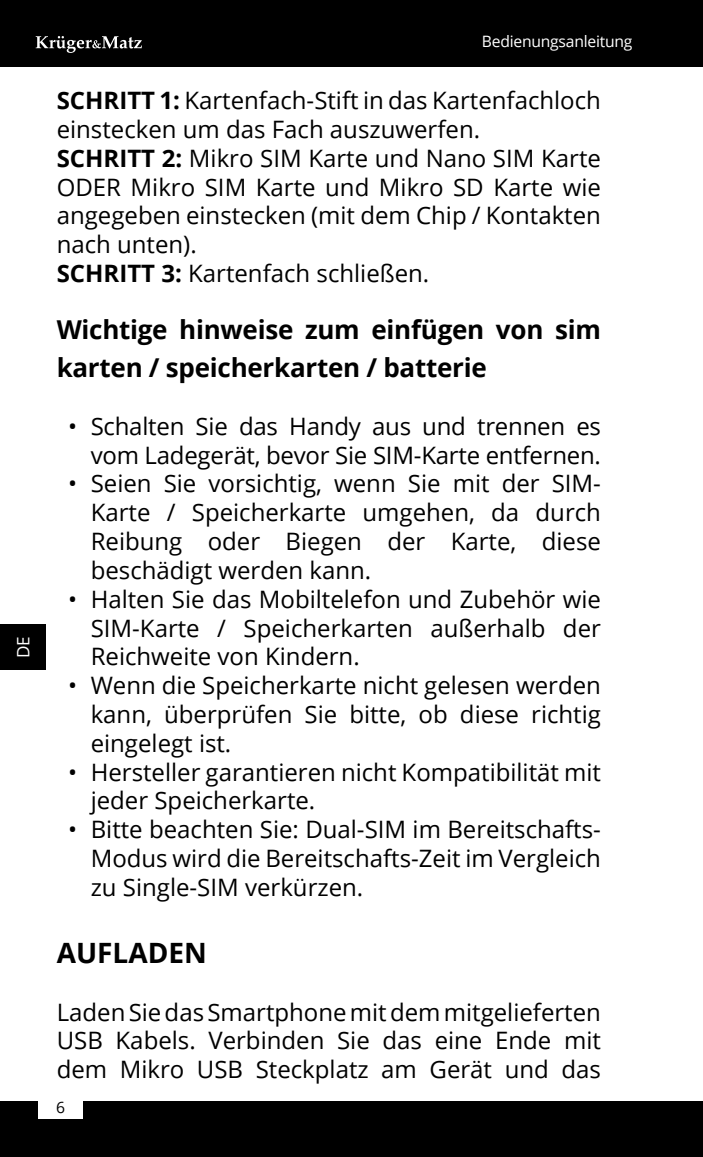
<style>
.page{position:relative;width:703px;height:1157px;background:#fff}
.page>*{position:absolute;margin:0;border:0;box-sizing:border-box;transform-origin:0 0}
.t1{font:700 28px "Open Sans";color:#000}
.t2{font:700 26px/38.4px "Open Sans";letter-spacing:-.01em;color:#000}
.t3{font:24px/28.8px "Open Sans";color:#000;text-align:justify}
.t4{font:700 24px "Open Sans";color:#000}
.t5{font:17.2px "Open Sans";color:#fff}
.t6{font:15.6px "Open Sans";letter-spacing:-.015em;color:#fff}
.t7{font:15.6px "Open Sans";color:#000}
.s1{font-weight:700}
</style>
<div class="page">
<div style="left:0;top:0;width:703px;height:67px;background:#000"></div>
<svg style="left:36px;top:36px;width:106px;height:17px"></svg>
<div style="left:0;top:1101px;width:703px;height:56px;background:#000"></div>
<div style="left:39px;top:1095px;width:44px;height:24px;background:#fff"></div>
<div style="left:0;top:624px;width:46px;height:46px;background:#000"></div>
<p class="t5" style="left:11px;top:658px;width:23px;rotate:-90deg">DE</p>
<p class="t6" style="left:482px;top:30px;width:152px">Bedienungsanleitung</p>
<p class="t3" style="left:57px;top:85px;width:546px;text-indent:103px"><span class="s1">1:</span> Kartenfach-Stift in das Kartenfachloch einstecken um das Fach auszuwerfen.</p>
<p class="t4" style="left:57px;top:141px;width:29px">Schritt</p>
<p class="t3" style="left:162px;top:143px;width:441px"><span class="s1">2:</span> Mikro SIM Karte und Nano SIM Karte</p>
<p class="t3" style="left:57px;top:172px;width:17px">oder</p>
<p class="t4" style="left:57px;top:83px;width:29px">Schritt</p>
<p class="t3" style="left:57px;top:172px;width:546px;text-indent:74px">Mikro SIM Karte und Mikro SD Karte wie angegeben einstecken (mit dem Chip / Kontakten nach unten).</p>
<p class="t4" style="left:57px;top:256px;width:29px">Schritt</p>
<p class="t3" style="left:161px;top:258px;width:269px"><span class="s1">3:</span> Kartenfach schließen.</p>
<p class="t2" style="left:57px;top:309px;width:546px">Wichtige hinweise zum einfügen von sim karten / speicherkarten / batterie</p>
<p class="t3" style="left:68px;top:411px;width:534px;text-align:right">• Schalten Sie das Handy aus und trennen es vom Ladegerät, bevor Sie SIM-Karte entfernen.</p>
<p class="t3" style="left:91px;top:469px;width:512px;text-indent:-23px">• Seien Sie vorsichtig, wenn Sie mit der SIM-Karte / Speicherkarte umgehen, da durch Reibung oder Biegen der Karte, diese beschädigt werden kann.</p>
<p class="t3" style="left:91px;top:584px;width:512px;text-indent:-23px">• Halten Sie das Mobiltelefon und Zubehör wie SIM-Karte / Speicherkarten außerhalb der Reichweite von Kindern.</p>
<p class="t3" style="left:91px;top:670px;width:512px;text-indent:-23px">• Wenn die Speicherkarte nicht gelesen werden kann, überprüfen Sie bitte, ob diese richtig eingelegt ist.</p>
<p class="t3" style="left:91px;top:757px;width:512px;text-indent:-23px">• Hersteller garantieren nicht Kompatibilität mit jeder Speicherkarte.</p>
<p class="t3" style="left:91px;top:814px;width:512px;text-indent:-23px">• Bitte beachten Sie: Dual-SIM im Bereitschafts-Modus wird die Bereitschafts-Zeit im Vergleich zu Single-SIM verkürzen.</p>
<p class="t1" style="left:57px;top:933px;width:152px">AUFLADEN</p>
<p class="t3" style="left:57px;top:997px;width:546px">Laden Sie das Smartphone mit dem mitgelieferten USB Kabels. Verbinden Sie das eine Ende mit dem Mikro USB Steckplatz am Gerät und das</p>
<p class="t7" style="left:56px;top:1096px;width:10px">6</p>
</div>
